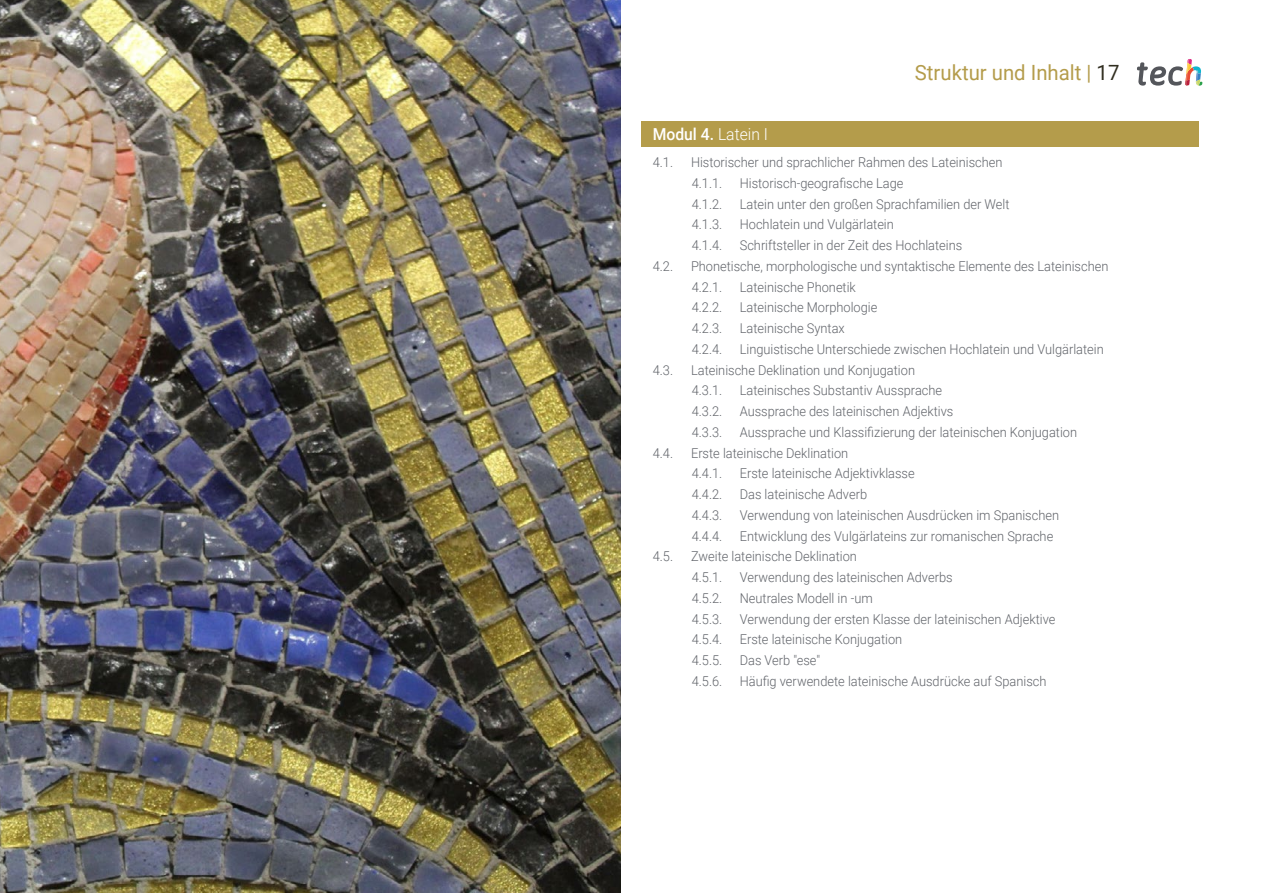
<style>
.page{position:relative;width:1263px;height:893px;background:#fff}
.page>*{position:absolute;margin:0;border:0;box-sizing:border-box;transform-origin:0 0}
.t1{font:21px "Roboto";color:#b49c4b}
.t2{font:500 16.5px "Roboto";color:#fff;scale:.95 1}
.t3{font:300 13.5px/20.7px "Roboto";color:#61646a;scale:.95 1}
.s1{color:#312e20}
.s2{font-weight:300}
</style>
<div class="page">
<svg style="left:1137px;top:59px;width:65px;height:27px"></svg>
<div style="left:642px;top:121px;width:557px;height:25px;background:#b49c4b"></div>
<img style="left:0;top:0;width:621px;height:893px">
<h1 class="t1" style="left:915px;top:57px;width:206px">Struktur und Inhalt | <span class="s1">17</span></h1>
<p class="t2" style="left:653px;top:123px;width:123px">Modul 4. <span class="s2">Latein I</span></p>
<p class="t3" style="left:653px;top:151px;width:23px">4.1.</p>
<p class="t3" style="left:691px;top:151px;width:329px">Historischer und sprachlicher Rahmen des Lateinischen<br>4.1.1.</p>
<p class="t3" style="left:740px;top:172px;width:174px">Historisch-geografische Lage</p>
<p class="t3" style="left:692px;top:193px;width:34px">4.1.2.</p>
<p class="t3" style="left:740px;top:193px;width:285px">Latein unter den großen Sprachfamilien der Welt</p>
<p class="t3" style="left:692px;top:214px;width:34px">4.1.3.</p>
<p class="t3" style="left:740px;top:214px;width:164px">Hochlatein und Vulgärlatein</p>
<p class="t3" style="left:692px;top:234px;width:34px">4.1.4.</p>
<p class="t3" style="left:740px;top:234px;width:236px">Schriftsteller in der Zeit des Hochlateins</p>
<p class="t3" style="left:653px;top:255px;width:23px">4.2.</p>
<p class="t3" style="left:691px;top:255px;width:441px">Phonetische, morphologische und syntaktische Elemente des Lateinischen<br>4.2.1.</p>
<p class="t3" style="left:740px;top:276px;width:124px">Lateinische Phonetik</p>
<p class="t3" style="left:692px;top:297px;width:34px">4.2.2.</p>
<p class="t3" style="left:740px;top:297px;width:146px">Lateinische Morphologie</p>
<p class="t3" style="left:692px;top:317px;width:34px">4.2.3.</p>
<p class="t3" style="left:740px;top:317px;width:112px">Lateinische Syntax</p>
<p class="t3" style="left:692px;top:338px;width:34px">4.2.4.</p>
<p class="t3" style="left:740px;top:338px;width:385px">Linguistische Unterschiede zwischen Hochlatein und Vulgärlatein</p>
<p class="t3" style="left:653px;top:359px;width:23px">4.3.</p>
<p class="t3" style="left:691px;top:359px;width:237px">Lateinische Deklination und Konjugation<br>4.3.1.</p>
<p class="t3" style="left:740px;top:380px;width:215px">Lateinisches Substantiv Aussprache</p>
<p class="t3" style="left:692px;top:400px;width:34px">4.3.2.</p>
<p class="t3" style="left:740px;top:400px;width:226px">Aussprache des lateinischen Adjektivs</p>
<p class="t3" style="left:692px;top:421px;width:34px">4.3.3.</p>
<p class="t3" style="left:740px;top:421px;width:357px">Aussprache und Klassifizierung der lateinischen Konjugation</p>
<p class="t3" style="left:653px;top:442px;width:23px">4.4.</p>
<p class="t3" style="left:691px;top:442px;width:167px">Erste lateinische Deklination<br>4.4.1.</p>
<p class="t3" style="left:740px;top:463px;width:186px">Erste lateinische Adjektivklasse</p>
<p class="t3" style="left:692px;top:483px;width:34px">4.4.2.</p>
<p class="t3" style="left:740px;top:483px;width:136px">Das lateinische Adverb</p>
<p class="t3" style="left:692px;top:504px;width:34px">4.4.3.</p>
<p class="t3" style="left:740px;top:504px;width:338px">Verwendung von lateinischen Ausdrücken im Spanischen</p>
<p class="t3" style="left:692px;top:525px;width:34px">4.4.4.</p>
<p class="t3" style="left:740px;top:525px;width:331px">Entwicklung des Vulgärlateins zur romanischen Sprache</p>
<p class="t3" style="left:653px;top:546px;width:23px">4.5.</p>
<p class="t3" style="left:691px;top:546px;width:176px">Zweite lateinische Deklination<br>4.5.1.</p>
<p class="t3" style="left:740px;top:566px;width:226px">Verwendung des lateinischen Adverbs</p>
<p class="t3" style="left:692px;top:587px;width:34px">4.5.2.</p>
<p class="t3" style="left:740px;top:587px;width:141px">Neutrales Modell in -um</p>
<p class="t3" style="left:692px;top:608px;width:34px">4.5.3.</p>
<p class="t3" style="left:740px;top:608px;width:334px">Verwendung der ersten Klasse der lateinischen Adjektive</p>
<p class="t3" style="left:692px;top:629px;width:34px">4.5.4.</p>
<p class="t3" style="left:740px;top:629px;width:172px">Erste lateinische Konjugation</p>
<p class="t3" style="left:692px;top:649px;width:34px">4.5.5.</p>
<p class="t3" style="left:740px;top:649px;width:86px">Das Verb "ese"</p>
<p class="t3" style="left:692px;top:670px;width:34px">4.5.6.</p>
<p class="t3" style="left:740px;top:670px;width:324px">Häufig verwendete lateinische Ausdrücke auf Spanisch</p>
</div>
